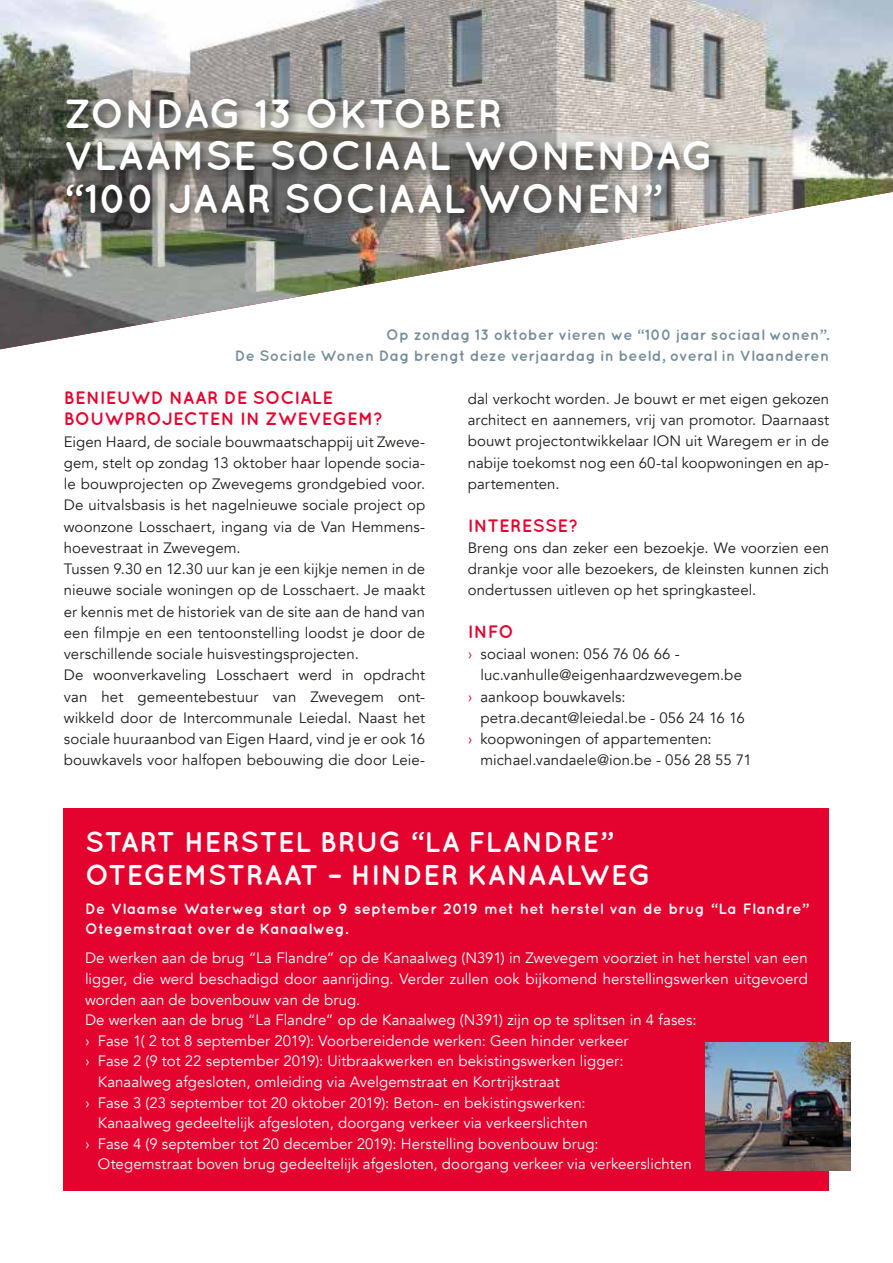
<style>
.page{position:relative;width:893px;height:1263px;background:#fff}
.page>*{position:absolute;margin:0;border:0;box-sizing:border-box;transform-origin:0 0}
.t1{font:700 40.5px/42.6px "Quicksand";color:#fff}
.t2{font:700 28.5px/32.5px "Quicksand";letter-spacing:.005em;color:#fff}
.t3{font:700 18px/21.3px "Quicksand";letter-spacing:.01em;color:#e4032e}
.t4{font:15px/21.3px "Avenir";letter-spacing:.005em;color:#1d1d1b;text-align:justify}
.t5{font:15px "Avenir";letter-spacing:.005em;color:#fff}
.t6{font:700 15px/21.3px "Quicksand";letter-spacing:.015em;color:#758d9a;text-align:right}
.t7{font:700 15px/20.5px "Quicksand";letter-spacing:.015em;color:#fff}
.s1{color:#e4032e}
</style>
<div class="page">
<img style="left:0;top:0;width:893px;height:349px">
<div style="left:62px;top:94px;width:660px;height:132px;background:#1d1d1b;opacity:.75"></div>
<div style="left:64px;top:808px;width:765px;height:383px;background:#e4032e"></div>
<img style="left:706px;top:1042px;width:144px;height:128px">
<h1 class="t1" style="left:64px;top:91px;width:652px">ZONDAG 13 OKTOBER<br>VLAAMSE SOCIAAL WONENDAG “100 JAAR SOCIAAL WONEN”</h1>
<p class="t6" style="left:235px;top:324px;width:596px">Op zondag 13 oktober vieren we “100 jaar sociaal wonen”.<br>De Sociale Wonen Dag brengt deze verjaardag in beeld, overal in Vlaanderen</p>
<p class="t3" style="left:64px;top:386px;width:321px">BENIEUWD NAAR DE SOCIALE<br>BOUWPROJECTEN IN ZWEVEGEM?</p>
<p class="t4" style="left:64px;top:431px;width:363px;text-align:left">Eigen Haard, de sociale bouwmaatschappij uit Zweve&shy;gem, stelt op zondag 13 oktober haar lopende socia&shy;le bouwprojecten op Zwevegems grondgebied voor.<br>De uitvalsbasis is het nagelnieuwe sociale project op woonzone Losschaert, ingang via de Van Hemmens&shy;hoevestraat in Zwevegem.<br>Tussen 9.30 en 12.30 uur kan je een kijkje nemen in de nieuwe sociale woningen op de Losschaert. Je maakt er kennis met de historiek van de site aan de hand van een filmpje en een tentoonstelling loodst je door de verschillende sociale huisvestingsprojecten.<br>De woonverkaveling Losschaert werd in opdracht van het gemeentebestuur van Zwevegem ont&shy;wikkeld door de Intercommunale Leiedal. Naast het sociale huuraanbod van Eigen Haard, vind je er ook 16 bouwkavels voor halfopen bebouwing die door Leie-</p>
<p class="t4" style="left:468px;top:388px;width:363px">dal verkocht worden. Je bouwt er met eigen gekozen architect en aannemers, vrij van promotor. Daarnaast bouwt projectontwikkelaar ION uit Waregem er in de nabije toekomst nog een 60-tal koopwoningen en ap&shy;partementen.</p>
<p class="t3" style="left:468px;top:514px;width:112px">INTERESSE?</p>
<p class="t4" style="left:468px;top:537px;width:363px">Breng ons dan zeker een bezoekje. We voorzien een drankje voor alle bezoekers, de kleinsten kunnen zich ondertussen uitleven op het springkasteel.</p>
<p class="t3" style="left:468px;top:620px;width:48px">INFO</p>
<p class="t4" style="left:468px;top:644px;width:213px"><span class="s1">›</span> sociaal wonen: 056 76 06 66 -</p>
<p class="t4" style="left:480px;top:665px;width:263px">luc.vanhulle@eigenhaardzwevegem.be</p>
<p class="t4" style="left:468px;top:686px;width:159px"><span class="s1">›</span> aankoop bouwkavels:</p>
<p class="t4" style="left:480px;top:707px;width:266px">petra.decant@leiedal.be - 056 24 16 16</p>
<p class="t4" style="left:468px;top:729px;width:246px"><span class="s1">›</span> koopwoningen of appartementen:</p>
<p class="t4" style="left:480px;top:750px;width:273px">michael.vandaele@ion.be - 056 28 55 71</p>
<h2 class="t2" style="left:85px;top:825px;width:567px">START HERSTEL BRUG “LA FLANDRE”<br>OTEGEMSTRAAT – HINDER KANAALWEG</h2>
<p class="t7" style="left:85px;top:898px;width:724px">De Vlaamse Waterweg start op 9 september 2019 met het herstel van de brug “La Flandre”<br>Otegemstraat over de Kanaalweg.</p>
<p class="t5" style="left:85px;top:949px;width:724px">De werken aan de brug “La Flandre” op de Kanaalweg (N391) in Zwevegem voorziet in het herstel van een</p>
<p class="t5" style="left:85px;top:970px;width:724px">ligger, die werd beschadigd door aanrijding. Verder zullen ook bijkomend herstellingswerken uitgevoerd</p>
<p class="t5" style="left:85px;top:990px;width:277px">worden aan de bovenbouw van de brug.</p>
<p class="t5" style="left:85px;top:1011px;width:613px">De werken aan de brug “La Flandre” op de Kanaalweg (N391) zijn op te splitsen in 4 fases:</p>
<p class="t5" style="left:85px;top:1032px;width:545px">› Fase 1( 2 tot 8 september 2019): Voorbereidende werken: Geen hinder verkeer</p>
<p class="t5" style="left:85px;top:1052px;width:540px">› Fase 2 (9 tot 22 september 2019): Uitbraakwerken en bekistingswerken ligger:</p>
<p class="t5" style="left:98px;top:1073px;width:463px">Kanaalweg afgesloten, omleiding via Avelgemstraat en Kortrijkstraat</p>
<p class="t5" style="left:85px;top:1093px;width:502px">› Fase 3 (23 september tot 20 oktober 2019): Beton- en bekistingswerken:</p>
<p class="t5" style="left:98px;top:1114px;width:491px">Kanaalweg gedeeltelijk afgesloten, doorgang verkeer via verkeerslichten</p>
<p class="t5" style="left:85px;top:1135px;width:515px">› Fase 4 (9 september tot 20 december 2019): Herstelling bovenbouw brug:</p>
<p class="t5" style="left:98px;top:1155px;width:595px">Otegemstraat boven brug gedeeltelijk afgesloten, doorgang verkeer via verkeerslichten</p>
</div>
